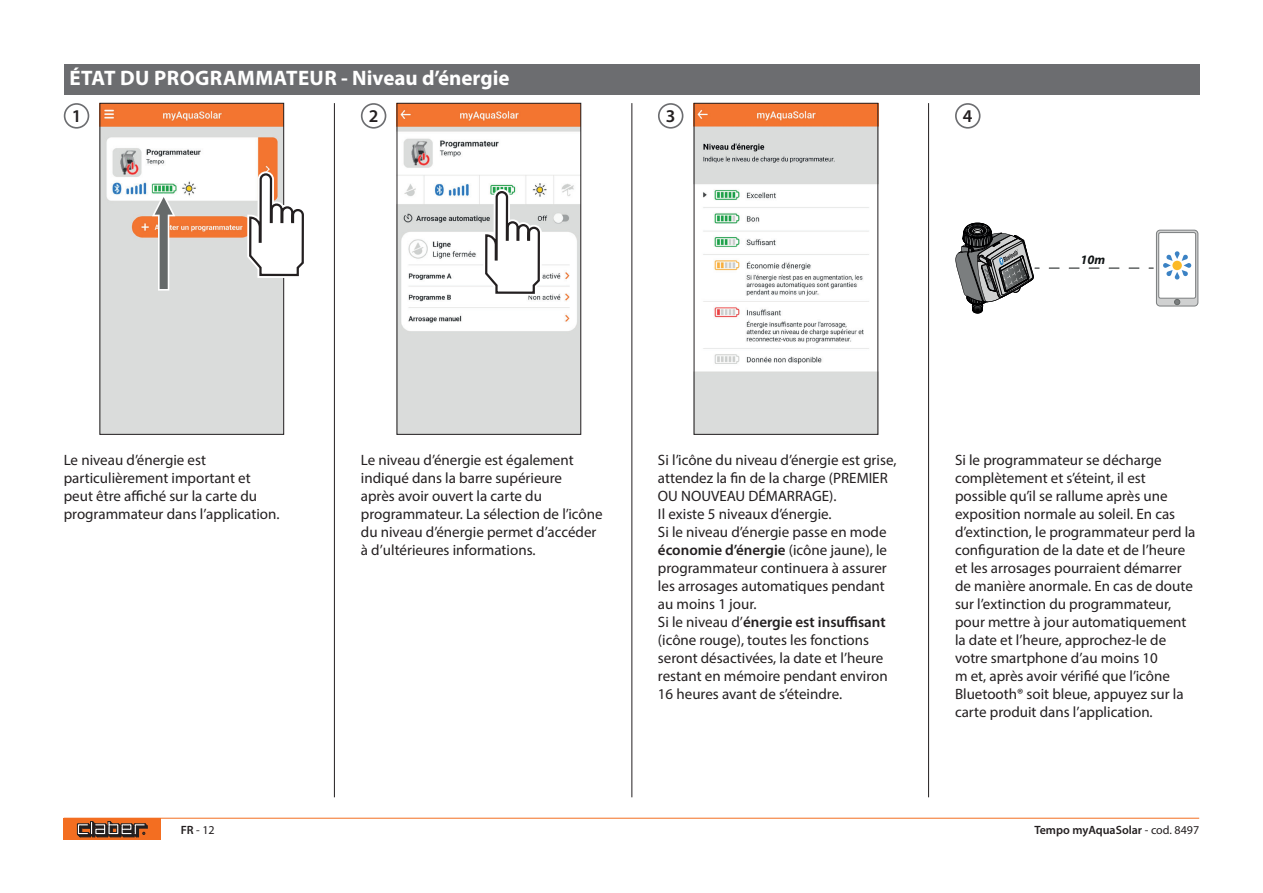
<style>
.page{position:relative;width:1263px;height:893px;background:#fff}
.page>*{position:absolute;margin:0;border:0;box-sizing:border-box;transform-origin:0 0}
.t1{font:700 21px "Myriad Pro";letter-spacing:.005em;color:#fff}
.t2{font:600 18px "Myriad Pro";color:#231f20}
.t3{font:15px/18px "Myriad Pro";color:#231f20}
.t4{font:italic 700 12.9px "Myriad Pro";color:#101415}
.t5{font:600 12px "Myriad Pro";color:#231f20}
.t6{font:12px "Myriad Pro";color:#231f20}
.s1{font-weight:600}
.s2{font-weight:400}
</style>
<div class="page">
<div style="left:64px;top:819px;width:97px;height:21px;background:#f36e21"></div>
<svg style="left:77px;top:821px;width:71px;height:17px"></svg>
<hr style="left:64px;top:818px;width:1135px;height:1px;background:#f36e21">
<div style="left:64px;top:64px;width:1135px;height:31px;background:#6c6d70"></div>
<div style="left:64px;top:103px;width:25px;height:26px;border:2px solid #6c6d70;border-radius:50%"></div>
<div style="left:658px;top:103px;width:25px;height:26px;border:2px solid #6c6d70;border-radius:50%"></div>
<div style="left:361px;top:103px;width:25px;height:26px;border:2px solid #6c6d70;border-radius:50%"></div>
<hr style="left:334px;top:103px;width:1px;height:694px;background:#231f20">
<hr style="left:632px;top:103px;width:1px;height:694px;background:#231f20">
<div style="left:955px;top:103px;width:25px;height:26px;border:2px solid #6c6d70;border-radius:50%"></div>
<hr style="left:928px;top:103px;width:1px;height:694px;background:#231f20">
<svg style="left:1156px;top:230px;width:42px;height:76px"></svg>
<div style="left:1156px;top:230px;width:42px;height:76px;border:1px solid #7b7e7f;border-radius:4px"></div>
<div style="left:1159px;top:233px;width:36px;height:65px;background:#fff;border-radius:2px"></div>
<div style="left:1158px;top:232px;width:38px;height:66px;border:1px solid #7b7e7f;border-radius:2px"></div>
<svg style="left:1174px;top:299px;width:6px;height:6px"></svg>
<svg style="left:1049px;top:268px;width:104px;height:1px"></svg>
<svg style="left:1163px;top:251px;width:28px;height:29px"></svg>
<svg style="left:955px;top:223px;width:84px;height:90px"></svg>
<img style="left:102px;top:105px;width:180px;height:327px">
<div style="left:100px;top:103px;width:184px;height:331px;border:1px solid #231f20"></div>
<img style="left:696px;top:105px;width:180px;height:327px">
<img style="left:399px;top:105px;width:180px;height:327px">
<div style="left:397px;top:103px;width:184px;height:331px;border:1px solid #231f20"></div>
<svg style="left:246px;top:102px;width:58px;height:178px"></svg>
<svg style="left:482px;top:102px;width:62px;height:195px"></svg>
<svg style="left:152px;top:193px;width:23px;height:98px"></svg>
<h1 class="t1" style="left:70px;top:70px;width:441px">ÉTAT DU PROGRAMMATEUR - Niveau d’énergie</h1>
<p class="t2" style="left:72px;top:109px;width:11px">1</p>
<p class="t2" style="left:369px;top:109px;width:11px">2</p>
<p class="t2" style="left:666px;top:109px;width:11px">3</p>
<p class="t2" style="left:963px;top:109px;width:11px">4</p>
<p class="t4" style="left:1080px;top:252px;width:26px">10m</p>
<p class="t3" style="left:64px;top:453px;width:217px">Le niveau d’énergie est particulièrement important et peut être affiché sur la carte du programmateur dans l’application.</p>
<p class="t3" style="left:361px;top:453px;width:243px">Le niveau d’énergie est également indiqué dans la barre supérieure<br>après avoir ouvert la carte du programmateur. La sélection de l’icône du niveau d’énergie permet d’accéder à d’ultérieures informations.</p>
<p class="t3" style="left:658px;top:453px;width:240px">Si l’icône du niveau d’énergie est grise, attendez la fin de la charge (PREMIER OU NOUVEAU DÉMARRAGE).<br>Il existe 5 niveaux d’énergie.<br>Si le niveau d’énergie passe en mode <span class="s1">économie d’énergie</span> (icône jaune), le programmateur continuera à assurer les arrosages automatiques pendant au moins 1 jour.<br>Si le niveau d’<span class="s1">énergie est insuffisant </span>(icône rouge), toutes les fonctions seront désactivées, la date et l’heure restant en mémoire pendant environ 16 heures avant de s’éteindre.</p>
<p class="t3" style="left:955px;top:453px;width:242px">Si le programmateur se décharge complètement et s’éteint, il est possible qu’il se rallume après une exposition normale au soleil. En cas d’extinction, le programmateur perd la configuration de la date et de l’heure et les arrosages pourraient démarrer de manière anormale. En cas de doute sur l’extinction du programmateur, pour mettre à jour automatiquement la date et l’heure, approchez-le de votre smartphone d’au moins 10<br>m et, après avoir vérifié que l’icône Bluetooth® soit bleue, appuyez sur la carte produit dans l’application.</p>
<p class="t6" style="left:181px;top:825px;width:36px"><span class="s1">FR</span> - 12</p>
<p class="t5" style="left:1034px;top:825px;width:166px">Tempo myAquaSolar <span class="s2">- cod. 8497</span></p>
</div>
